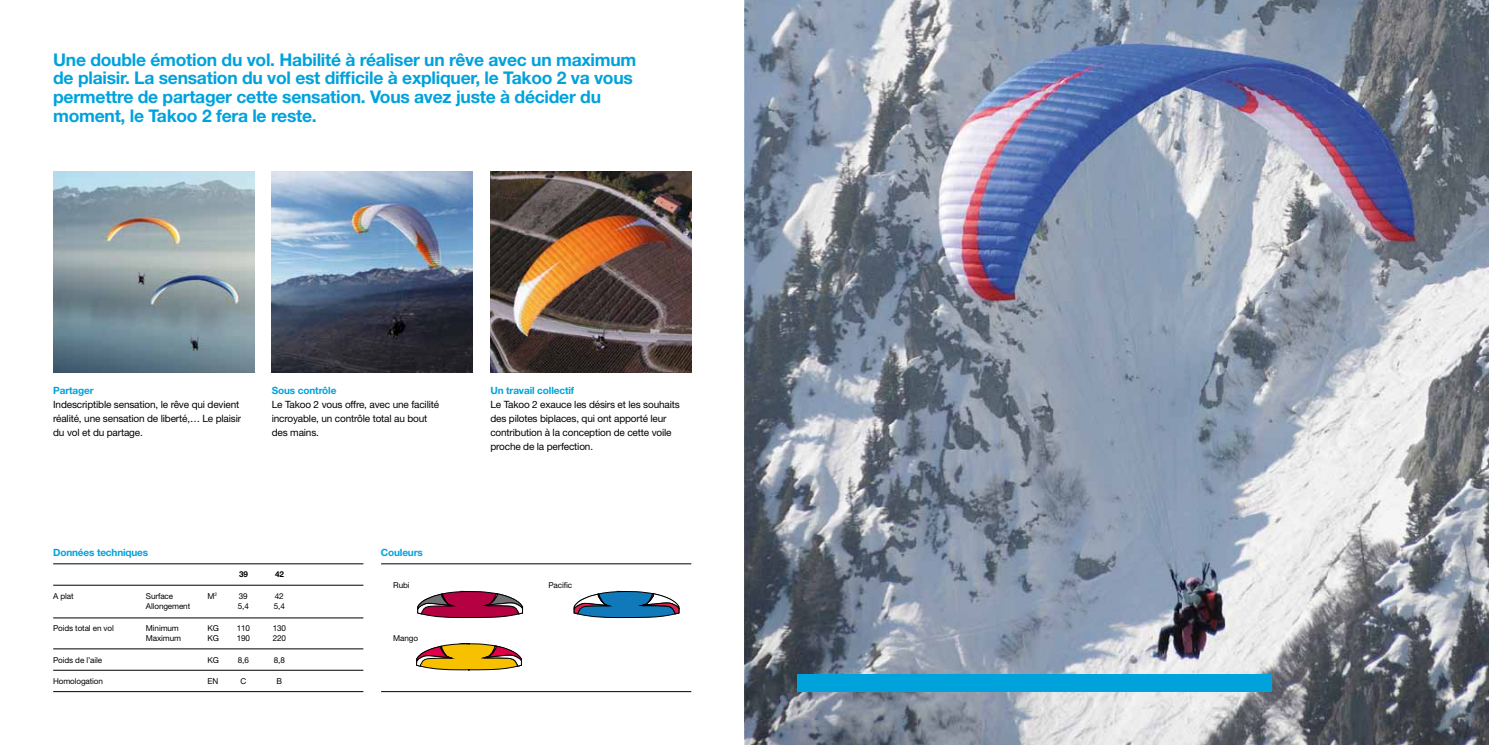
<style>
.page{position:relative;width:1489px;height:745px;background:#fff}
.page>*{position:absolute;margin:0;border:0;box-sizing:border-box;transform-origin:0 0}
.t1{font:700 17.5px/18.8px "Helvetica Neue LT Std";letter-spacing:-.015em;color:#00a2dc}
.t2{font:10px/13.8px "Helvetica Neue LT Std";letter-spacing:-.015em;color:#000}
.t3{font:700 10px "Helvetica Neue LT Std";letter-spacing:-.01em;color:#00a2dc}
.t4{font:8.12px/10.6px "Helvetica Neue LT Std";letter-spacing:-.015em;color:#000}
.t5{font:700 8.12px "Helvetica Neue LT Std";color:#000}
</style>
<div class="page">
<img style="left:744px;top:0;width:744px;height:744px">
<div style="left:797px;top:673px;width:474px;height:18px;background:#00a2dc"></div>
<hr style="left:381px;top:691px;width:310px;height:1px;background:#000">
<hr style="left:381px;top:563px;width:310px;height:1px;background:#000">
<hr style="left:53px;top:617px;width:310px;height:1px;background:#000">
<hr style="left:53px;top:584px;width:310px;height:1px;background:#000">
<hr style="left:53px;top:563px;width:310px;height:1px;background:#000">
<hr style="left:53px;top:669px;width:310px;height:1px;background:#000">
<hr style="left:53px;top:648px;width:310px;height:1px;background:#000">
<hr style="left:53px;top:691px;width:310px;height:1px;background:#000">
<img style="left:272px;top:171px;width:200px;height:201px">
<img style="left:490px;top:171px;width:201px;height:201px">
<img style="left:53px;top:171px;width:201px;height:201px">
<svg style="left:417px;top:590px;width:106px;height:27px"></svg>
<svg style="left:574px;top:590px;width:105px;height:27px"></svg>
<svg style="left:416px;top:643px;width:105px;height:26px"></svg>
<p class="t1" style="left:53px;top:50px;width:584px">Une double émotion du vol. Habilité à réaliser un rêve avec un maximum de plaisir. La sensation du vol est difficile à expliquer, le Takoo 2 va vous permettre de partager cette sensation. Vous avez juste à décider du moment, le Takoo 2 fera le reste.</p>
<p class="t3" style="left:53px;top:384px;width:42px">Partager</p>
<p class="t2" style="left:53px;top:397px;width:189px">Indescriptible sensation, le rêve qui devient réalité, une sensation de liberté,… Le plaisir du vol et du partage.</p>
<p class="t3" style="left:272px;top:384px;width:66px">Sous contrôle</p>
<p class="t2" style="left:272px;top:397px;width:169px">Le Takoo 2 vous offre, avec une facilité incroyable, un contrôle total au bout des mains.</p>
<p class="t3" style="left:490px;top:384px;width:85px">Un travail collectif</p>
<p class="t2" style="left:490px;top:397px;width:191px">Le Takoo 2 exauce les désirs et les souhaits des pilotes biplaces, qui ont apporté leur contribution à la conception de cette voile proche de la perfection.</p>
<p class="t3" style="left:53px;top:546px;width:97px">Données techniques</p>
<p class="t4" style="left:53px;top:590px;width:22px">A plat</p>
<p class="t4" style="left:53px;top:622px;width:62px">Poids total en vol</p>
<p class="t4" style="left:53px;top:653px;width:51px">Poids de l’aile</p>
<p class="t4" style="left:53px;top:675px;width:51px">Homologation</p>
<p class="t4" style="left:146px;top:590px;width:46px">Surface<br>Allongement</p>
<p class="t4" style="left:146px;top:622px;width:37px">Minimum<br>Maximum</p>
<p class="t4" style="left:207px;top:590px;width:11px">m<sup>2</sup></p>
<p class="t4" style="left:207px;top:622px;width:13px">KG<br>KG</p>
<p class="t4" style="left:207px;top:653px;width:7px">kg</p>
<p class="t4" style="left:207px;top:675px;width:12px">en</p>
<p class="t5" style="left:239px;top:569px;width:10px">39</p>
<p class="t4" style="left:238px;top:590px;width:13px">39<br>5,4</p>
<p class="t4" style="left:237px;top:622px;width:15px">110<br>190</p>
<p class="t4" style="left:238px;top:653px;width:13px">8,6</p>
<p class="t4" style="left:240px;top:675px;width:7px">c</p>
<p class="t5" style="left:275px;top:569px;width:10px">42</p>
<p class="t4" style="left:274px;top:590px;width:13px">42<br>5,4</p>
<p class="t4" style="left:273px;top:622px;width:15px">130<br>220</p>
<p class="t4" style="left:274px;top:653px;width:13px">8,8</p>
<p class="t4" style="left:276px;top:675px;width:7px">b</p>
<p class="t3" style="left:381px;top:546px;width:43px">Couleurs</p>
<p class="t4" style="left:393px;top:579px;width:18px">Rubi</p>
<p class="t4" style="left:548px;top:579px;width:25px">Pacific</p>
<p class="t4" style="left:393px;top:632px;width:26px">Mango</p>
</div>
